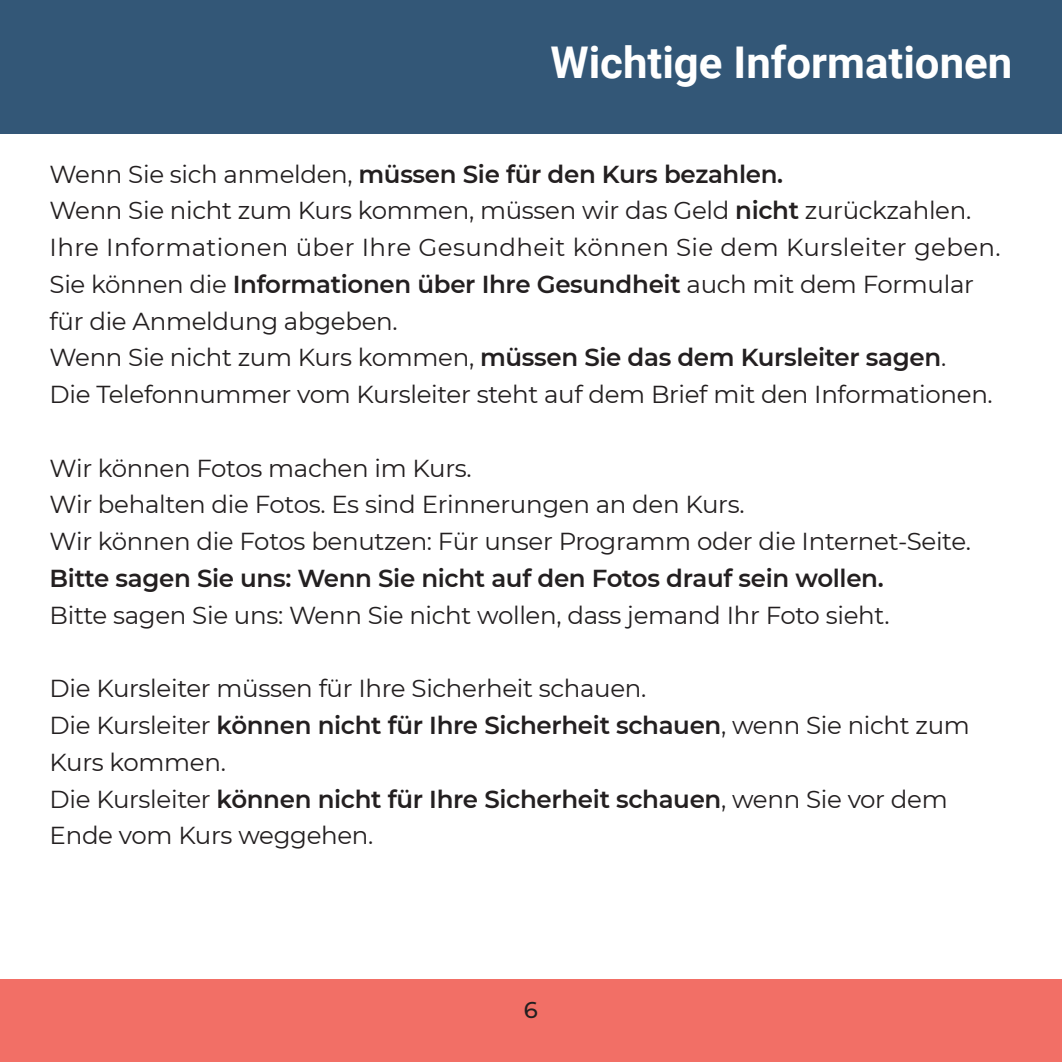
<style>
.page{position:relative;width:1062px;height:1062px;background:#fff}
.page>*{position:absolute;margin:0;border:0;box-sizing:border-box;transform-origin:0 0}
.t1{font:700 43.75px "Roboto";color:#fff}
.t2{font:24.5px/36.8px "Montserrat";letter-spacing:-.015em;color:#231f20}
.t3{font:600 24.5px "Montserrat";letter-spacing:-.015em;color:#231f20}
.t4{font:500 22.75px "Montserrat";color:#231f20}
.s1{font-weight:600}
</style>
<div class="page">
<div style="left:0;top:0;width:1062px;height:134px;background:#335777"></div>
<div style="left:0;top:979px;width:1062px;height:83px;background:#f26f66"></div>
<h1 class="t1" style="left:550px;top:32px;width:463px">Wichtige Informationen</h1>
<p class="t2" style="left:50px;top:155px;width:952px">Wenn Sie sich anmelden, <span class="s1">müssen Sie für den Kurs bezahlen.<br></span>Wenn Sie nicht zum Kurs kommen, müssen wir das Geld <span class="s1">nicht</span> zurückzahlen.<br>Ihre Informationen über Ihre Gesundheit können Sie dem Kursleiter geben.<br>Sie können die <span class="s1">Informationen über Ihre Gesundheit</span> auch mit dem Formular für die Anmeldung abgeben.<br>Wenn Sie nicht zum Kurs kommen, <span class="s1">müssen Sie das dem Kursleiter sagen</span>.<br>Die Telefonnummer vom Kursleiter steht auf dem Brief mit den Informationen.</p>
<p class="t2" style="left:50px;top:449px;width:923px">Wir können Fotos machen im Kurs.<br>Wir behalten die Fotos. Es sind Erinnerungen an den Kurs.<br>Wir können die Fotos benutzen: Für unser Programm oder die Internet-Seite.</p>
<p class="t3" style="left:50px;top:561px;width:835px">Bitte sagen Sie uns: Wenn Sie nicht auf den Fotos drauf sein wollen.</p>
<p class="t2" style="left:50px;top:596px;width:841px">Bitte sagen Sie uns: Wenn Sie nicht wollen, dass jemand Ihr Foto sieht.</p>
<p class="t2" style="left:50px;top:669px;width:921px">Die Kursleiter müssen für Ihre Sicherheit schauen.<br>Die Kursleiter <span class="s1">können nicht für Ihre Sicherheit schauen</span>, wenn Sie nicht zum Kurs kommen.<br>Die Kursleiter <span class="s1">können nicht für Ihre Sicherheit schauen</span>, wenn Sie vor dem Ende vom Kurs weggehen.</p>
<p class="t4" style="left:524px;top:994px;width:16px">6</p>
</div>
